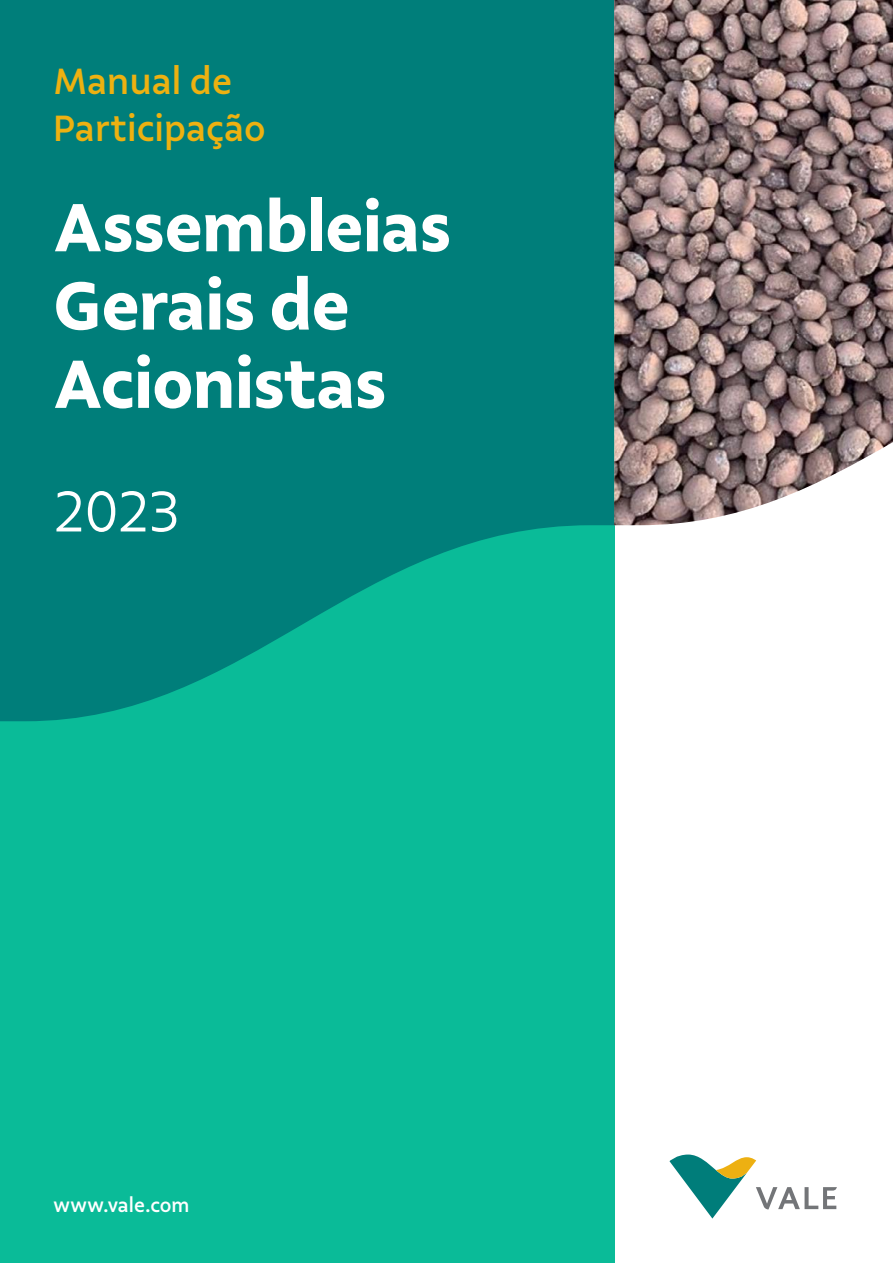
<style>
.page{position:relative;width:893px;height:1263px;background:#fff}
.page>*{position:absolute;margin:0;border:0;box-sizing:border-box;transform-origin:0 0}
.t1{font:700 72.6px/78.3px "Vale Sans";letter-spacing:-.01em;color:#fff}
.t2{font:300 61.5px "Vale Sans";color:#fff}
.t3{font:500 38.7px/46.3px "Vale Sans";color:#edb111}
.t4{font:500 21px "Vale Sans";color:#fff}
</style>
<div class="page">
<div style="left:0;top:116px;width:614px;height:1147px;background:#0abb98"></div>
<svg style="left:0;top:0;width:614px;height:721px;background:#01867e"></svg>
<img style="left:614px;top:0;width:279px;height:525px">
<svg style="left:669px;top:1154px;width:168px;height:64px"></svg>
<p class="t3" style="left:53px;top:58px;width:214px">Manual de<br>Participação</p>
<p class="t1" style="left:53px;top:187px;width:400px">Assembleias<br>Gerais de<br>Acionistas</p>
<p class="t2" style="left:53px;top:474px;width:128px">2023</p>
<p class="t4" style="left:53px;top:1192px;width:138px">www.vale.com</p>
</div>
